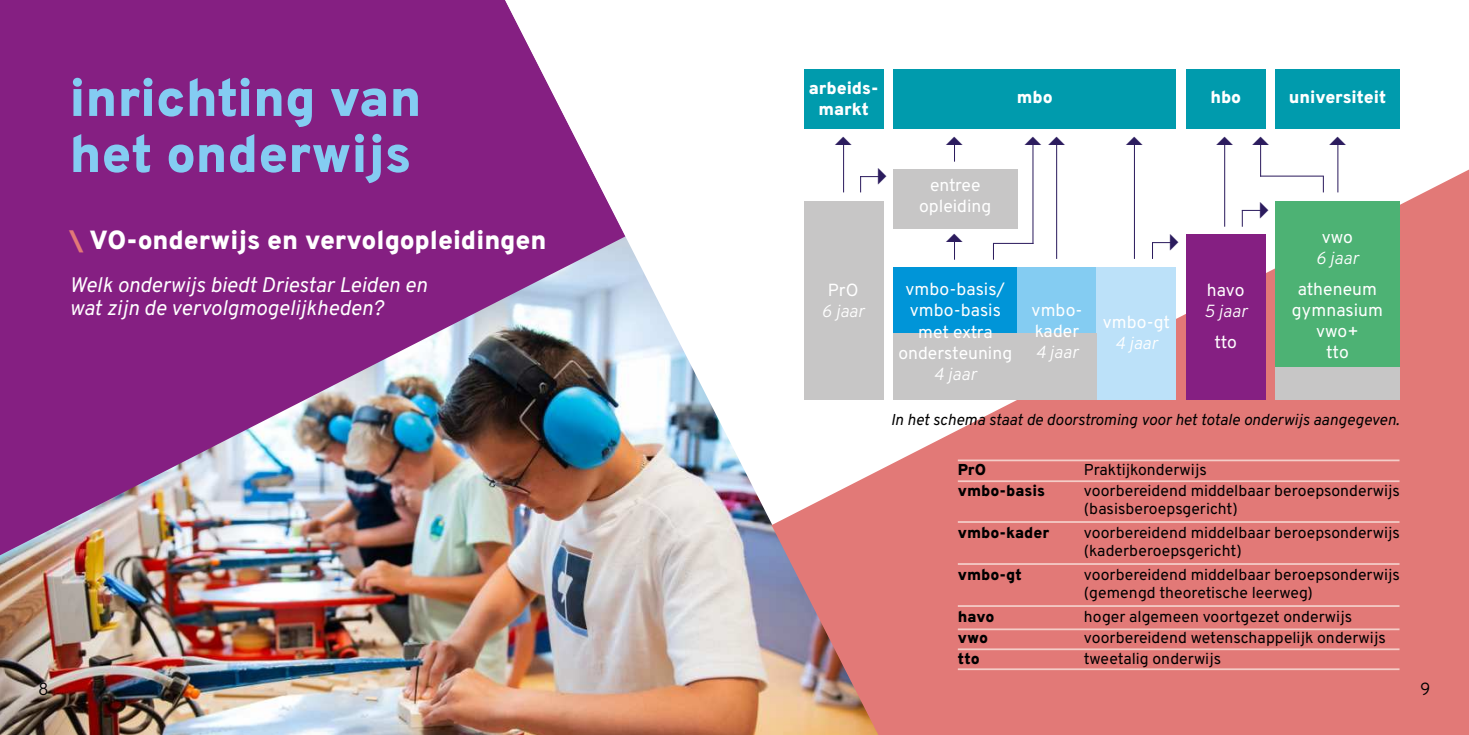
<style>
.page{position:relative;width:1469px;height:735px;background:#fff}
.page>*{position:absolute;margin:0;border:0;box-sizing:border-box;transform-origin:0 0}
.t1{font:900 52.5px/56px "Overpass";color:#84ccf2}
.t2{font:900 26.25px "Overpass";color:#fff}
.t3{font:italic 21px/22.8px "Overpass";color:#fff}
.t4{font:17.5px/21px "Overpass";color:#fff;text-align:center}
.t5{font:900 17.5px/21px "Overpass";color:#fff;text-align:center}
.t6{font:italic 300 17.5px "Overpass";color:#fff}
.t7{font:300 17.5px "Overpass";color:#000}
.t8{font:15.75px/17.5px "Overpass";color:#000}
.t9{font:italic 15.75px "Overpass";color:#000}
.t10{font:900 15.75px "Overpass";color:#000}
.s1{color:#e27977}
</style>
<div class="page">
<img style="left:0;top:555px;width:505px;height:179px">
<img style="left:0;top:0;width:505px;height:555px">
<img style="left:505px;top:0;width:895px;height:734px">
<svg style="left:771px;top:169px;width:697px;height:565px;fill:#e27977"></svg>
<hr style="left:957px;top:480px;width:442px;height:2px;background:#f4cdc8">
<hr style="left:957px;top:521px;width:442px;height:1px;background:#f4cdc8">
<hr style="left:957px;top:563px;width:442px;height:1px;background:#f4cdc8">
<hr style="left:957px;top:604px;width:442px;height:2px;background:#f4cdc8">
<hr style="left:957px;top:628px;width:442px;height:2px;background:#f4cdc8">
<hr style="left:957px;top:648px;width:442px;height:1px;background:#f4cdc8">
<hr style="left:957px;top:668px;width:442px;height:1px;background:#f4cdc8">
<hr style="left:957px;top:459px;width:442px;height:2px;background:#f4cdc8">
<div style="left:893px;top:267px;width:124px;height:66px;background:#0095d8"></div>
<div style="left:804px;top:69px;width:79px;height:60px;background:#009bad"></div>
<div style="left:1186px;top:69px;width:79px;height:60px;background:#009bad"></div>
<div style="left:1275px;top:69px;width:124px;height:60px;background:#009bad"></div>
<div style="left:893px;top:69px;width:283px;height:60px;background:#009bad"></div>
<div style="left:1186px;top:234px;width:79px;height:165px;background:#851f82"></div>
<div style="left:1275px;top:201px;width:124px;height:166px;background:#4db274"></div>
<div style="left:1017px;top:267px;width:79px;height:66px;background:#84ccf2"></div>
<div style="left:1096px;top:267px;width:80px;height:132px;background:#bce1f9"></div>
<hr style="left:1056px;top:144px;width:1px;height:115px;background:#2c1c5e">
<hr style="left:1133px;top:144px;width:1px;height:115px;background:#2c1c5e">
<hr style="left:1224px;top:144px;width:1px;height:82px;background:#2c1c5e">
<hr style="left:1337px;top:144px;width:1px;height:48px;background:#2c1c5e">
<hr style="left:843px;top:144px;width:1px;height:48px;background:#2c1c5e">
<hr style="left:993px;top:243px;width:40px;height:1px;background:#2c1c5e">
<svg style="left:993px;top:244px;width:1px;height:15px"></svg>
<hr style="left:1032px;top:144px;width:1px;height:100px;background:#2c1c5e">
<hr style="left:1260px;top:144px;width:1px;height:32px;background:#2c1c5e">
<hr style="left:1260px;top:175px;width:63px;height:1px;background:#2c1c5e">
<svg style="left:1322px;top:176px;width:1px;height:16px"></svg>
<div style="left:893px;top:333px;width:203px;height:66px;background:#c7c6c6"></div>
<div style="left:804px;top:201px;width:79px;height:198px;background:#c7c6c6"></div>
<div style="left:1275px;top:367px;width:124px;height:32px;background:#c7c6c6"></div>
<div style="left:893px;top:169px;width:124px;height:59px;background:#c7c6c6"></div>
<svg style="left:835px;top:136px;width:17px;height:17px"></svg>
<svg style="left:946px;top:136px;width:16px;height:25px"></svg>
<svg style="left:1048px;top:136px;width:17px;height:17px"></svg>
<svg style="left:1126px;top:136px;width:16px;height:17px"></svg>
<svg style="left:1216px;top:136px;width:17px;height:17px"></svg>
<svg style="left:1329px;top:136px;width:17px;height:17px"></svg>
<svg style="left:946px;top:233px;width:16px;height:26px"></svg>
<svg style="left:860px;top:168px;width:26px;height:24px"></svg>
<svg style="left:1151px;top:234px;width:27px;height:25px"></svg>
<svg style="left:1241px;top:202px;width:27px;height:24px"></svg>
<svg style="left:1024px;top:136px;width:17px;height:17px"></svg>
<svg style="left:1252px;top:136px;width:16px;height:17px"></svg>
<h1 class="t1" style="left:69px;top:74px;width:353px">inrichting van het onderwijs</h1>
<h2 class="t2" style="left:69px;top:229px;width:478px"><span class="s1">\</span> VO-onderwijs en vervolgopleidingen</h2>
<h3 class="t3" style="left:69px;top:275px;width:359px">Welk onderwijs biedt Driestar Leiden en wat zijn de vervolgmogelijkheden?</h3>
<p class="t5" style="left:808px;top:79px;width:71px">arbeids&shy;markt</p>
<p class="t5" style="left:1016px;top:88px;width:37px">mbo</p>
<p class="t5" style="left:1210px;top:88px;width:32px">hbo</p>
<p class="t5" style="left:1288px;top:88px;width:99px">universiteit</p>
<p class="t4" style="left:828px;top:281px;width:32px">PrO</p>
<p class="t6" style="left:822px;top:304px;width:44px">6 jaar</p>
<p class="t4" style="left:919px;top:176px;width:74px">entree opleiding</p>
<p class="t4" style="left:898px;top:280px;width:115px">vmbo-basis/ vmbo-basis met extra ondersteuning</p>
<p class="t6" style="left:934px;top:367px;width:44px">4 jaar</p>
<p class="t4" style="left:1031px;top:301px;width:52px;text-align:left">vmbo&shy;kader</p>
<p class="t6" style="left:1035px;top:346px;width:44px">4 jaar</p>
<p class="t4" style="left:1102px;top:313px;width:69px">vmbo-gt</p>
<p class="t6" style="left:1115px;top:336px;width:44px">4 jaar</p>
<p class="t4" style="left:1206px;top:280px;width:39px">havo</p>
<p class="t6" style="left:1204px;top:304px;width:45px">5 jaar</p>
<p class="t4" style="left:1214px;top:333px;width:24px">tto</p>
<p class="t4" style="left:1321px;top:227px;width:33px">vwo</p>
<p class="t6" style="left:1316px;top:251px;width:44px">6 jaar</p>
<p class="t4" style="left:1291px;top:280px;width:93px">atheneum gymnasium vwo+<br>tto</p>
<p class="t9" style="left:890px;top:413px;width:510px">In het schema staat de doorstroming voor het totale onderwijs aangegeven.</p>
<p class="t10" style="left:957px;top:463px;width:30px">PrO</p>
<p class="t8" style="left:1083px;top:462px;width:124px">Praktijkonderwijs</p>
<p class="t10" style="left:957px;top:484px;width:89px">vmbo-basis</p>
<p class="t8" style="left:1083px;top:483px;width:317px">voorbereidend middelbaar beroepsonderwijs (basisberoepsgericht)</p>
<p class="t10" style="left:957px;top:526px;width:93px">vmbo-kader</p>
<p class="t8" style="left:1083px;top:525px;width:317px">voorbereidend middelbaar beroepsonderwijs (kaderberoepsgericht)</p>
<p class="t10" style="left:957px;top:568px;width:66px">vmbo-gt</p>
<p class="t8" style="left:1083px;top:567px;width:317px">voorbereidend middelbaar beroepsonderwijs (gemengd theoretische leerweg)</p>
<p class="t10" style="left:957px;top:610px;width:38px">havo</p>
<p class="t8" style="left:1083px;top:609px;width:270px">hoger algemeen voortgezet onderwijs</p>
<p class="t10" style="left:957px;top:631px;width:32px">vwo</p>
<p class="t8" style="left:1083px;top:630px;width:303px">voorbereidend wetenschappelijk onderwijs</p>
<p class="t10" style="left:957px;top:652px;width:24px">tto</p>
<p class="t8" style="left:1083px;top:651px;width:139px">tweetalig onderwijs</p>
<p class="t7" style="left:38px;top:678px;width:12px">8</p>
<p class="t7" style="left:1419px;top:678px;width:12px">9</p>
</div>
